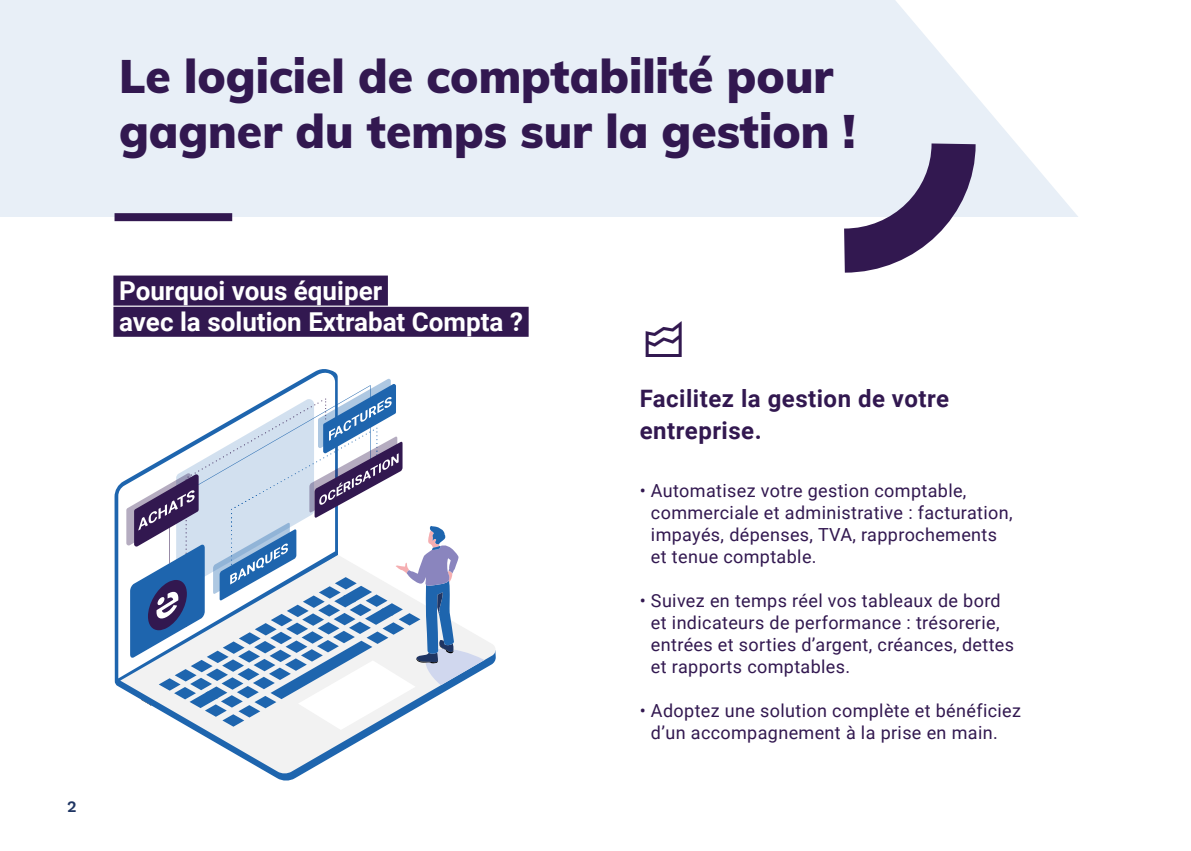
<style>
.page{position:relative;width:1191px;height:851px;background:#fff}
.page>*{position:absolute;margin:0;border:0;box-sizing:border-box;transform-origin:0 0}
.t1{font:900 46px/55.2px "Muli";color:#321850}
.t2{font:700 26px/31.2px "Roboto";color:#fff}
.t3{font:700 24px/32px "Roboto";letter-spacing:.02em;color:#321850}
.t4{font:18px/22px "Roboto";letter-spacing:.02em;color:#321850}
.t5{font:600 16px "Work Sans";color:#1f3563}
</style>
<div class="page">
<div style="left:0;top:0;width:1191px;height:217px;background:#e8eff7"></div>
<svg style="left:896px;top:0;width:295px;height:217px;fill:#fff"></svg>
<div style="left:114px;top:213px;width:118px;height:8px;background:#321850"></div>
<div style="left:113px;top:275px;width:275px;height:30px;background:#321850"></div>
<div style="left:113px;top:307px;width:415px;height:30px;background:#321850"></div>
<svg style="left:844px;top:100px;width:153px;height:173px"></svg>
<svg style="left:114px;top:369px;width:275px;height:412px"></svg>
<svg style="left:118px;top:370px;width:217px;height:308px"></svg>
<svg style="left:120px;top:555px;width:376px;height:219px"></svg>
<svg style="left:126px;top:379px;width:358px;height:350px"></svg>
<h1 class="t1" style="left:119px;top:47px;width:738px">Le logiciel de comptabilité pour gagner du temps sur la gestion !</h1>
<h2 class="t2" style="left:119px;top:274px;width:405px">Pourquoi vous équiper<br>avec la solution Extrabat Compta ?</h2>
<p class="t5" style="left:67px;top:797px;width:11px">2</p>
<h3 class="t3" style="left:639px;top:381px;width:311px">Facilitez la gestion de votre entreprise.</h3>
<p class="t4" style="left:651px;top:479px;width:363px;text-indent:-11px">• Automatisez votre gestion comptable, commerciale et administrative : facturation, impayés, dépenses, TVA, rapprochements et tenue comptable.</p>
<p class="t4" style="left:651px;top:589px;width:365px;text-indent:-11px">• Suivez en temps réel vos tableaux de bord et indicateurs de performance : trésorerie, entrées et sorties d’argent, créances, dettes et rapports comptables.</p>
<p class="t4" style="left:651px;top:699px;width:372px;text-indent:-11px">• Adoptez une solution complète et bénéficiez d’un accompagnement à la prise en main.</p>
</div>
